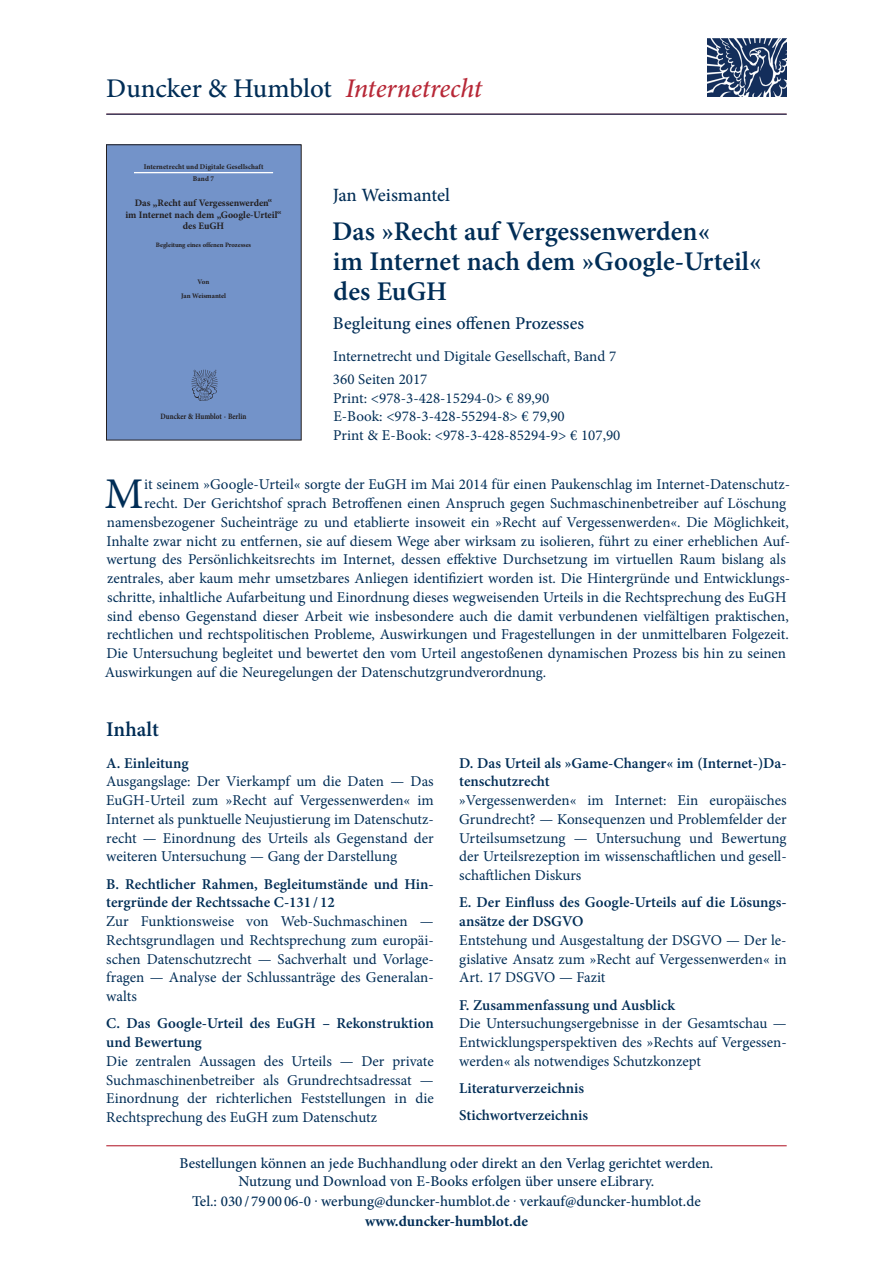
<style>
.page{position:relative;width:893px;height:1263px;background:#fff}
.page>*{position:absolute;margin:0;border:0;box-sizing:border-box;transform-origin:0 0}
.t1{font:43.8px "Minion Pro";color:#002d56}
.t2{font:600 27px/30px "Minion Pro";color:#002d56}
.t3{font:500 27px "Minion Pro";letter-spacing:-.005em;color:#002d56}
.t4{font:600 21px "Minion Pro";color:#002d56}
.t5{font:500 18.75px "Minion Pro";letter-spacing:-.005em;color:#002d56}
.t6{font:500 18px "Minion Pro";color:#002d56}
.t7{font:15px/18.8px "Minion Pro";color:#002d56;text-align:justify}
.t8{font:600 15px/18.8px "Minion Pro";color:#002d56}
.t9{font:500 15px/18px "Minion Pro";color:#002d56;text-align:center}
.t10{font:700 15px "Minion Pro";color:#002d56}
.t11{font:700 9.9px/11.2px "Minion Pro";letter-spacing:-.005em;color:#231f20;text-align:center}
.t12{font:700 8.1px "Minion Pro";letter-spacing:-.005em;color:#231f20;scale:.86 1}
.t13{font:700 7.2px/11.7px "Minion Pro";letter-spacing:.01em;color:#231f20;text-align:center}
.t14{font:700 6.9px/14.5px "Minion Pro";letter-spacing:-.01em;color:#231f20;text-align:center}
.t15{font:700 6.6px "Minion Pro";letter-spacing:-.005em;color:#231f20}
.s1{font-style:italic;color:#b72837}
</style>
<div class="page">
<hr style="left:106px;top:1145px;width:681px;height:1px;background:#b72837">
<div style="left:106px;top:145px;width:195px;height:295px;background:#7393c9"></div>
<hr style="left:134px;top:172px;width:139px;height:1px;background:#fff">
<img style="left:191px;top:369px;width:27px;height:32px">
<div style="left:106px;top:145px;width:195px;height:295px;border:1px solid #231f20"></div>
<img style="left:707px;top:38px;width:79px;height:59px">
<hr style="left:106px;top:114px;width:681px;height:1px;background:#002d56">
<h2 class="t3" style="left:106px;top:70px;width:377px">Duncker &amp; Humblot <span class="s1">Internetrecht</span></h2>
<p class="t13" style="left:144px;top:161px;width:121px">Internetrecht und Digitale Gesellschaft<br>Band 7</p>
<p class="t11" style="left:125px;top:198px;width:158px">Das „Recht auf Vergessenwerden“<br>im Internet nach dem „Google-Urteil“ des EuGH</p>
<p class="t15" style="left:156px;top:240px;width:97px">Begleitung eines offenen Prozesses</p>
<p class="t14" style="left:181px;top:274px;width:47px">Von<br>Jan Weismantel</p>
<p class="t12" style="left:160px;top:410px;width:102px">Duncker &amp; Humblot · Berlin</p>
<p class="t5" style="left:333px;top:183px;width:119px">Jan Weismantel</p>
<h2 class="t2" style="left:332px;top:216px;width:431px">Das »Recht auf Vergessenwerden«<br>im Internet nach dem »Google-Urteil« des EuGH</h2>
<p class="t6" style="left:333px;top:312px;width:253px">Begleitung eines offenen Prozesses</p>
<p class="t7" style="left:333px;top:345px;width:285px;line-height:23px">Internetrecht und Digitale Gesellschaft, Band 7<br>360 Seiten 2017</p>
<p class="t7" style="left:333px;top:389px;width:289px;text-align:left">Print: &lt;978-3-428-15294-0&gt; € 89,90<br>E-Book: &lt;978-3-428-55294-8&gt; € 79,90<br>Print &amp; E-Book: &lt;978-3-428-85294-9&gt; € 107,90</p>
<h1 class="t1" style="left:105px;top:465px;width:41px">M</h1>
<p class="t7" style="left:144px;top:475px;width:647px">it seinem »Google-Urteil« sorgte der EuGH im Mai 2014 für einen Paukenschlag im Internet-Datenschutz-</p>
<p class="t7" style="left:144px;top:494px;width:643px">recht. Der Gerichtshof sprach Betroffenen einen Anspruch gegen Suchmaschinenbetreiber auf Löschung</p>
<p class="t7" style="left:107px;top:513px;width:684px">namensbezogener Sucheinträge zu und etablierte insoweit ein »Recht auf Vergessenwerden«. Die Möglichkeit,</p>
<p class="t7" style="left:106px;top:532px;width:685px">Inhalte zwar nicht zu entfernen, sie auf diesem Wege aber wirksam zu isolieren, führt zu einer erheblichen Auf-</p>
<p class="t7" style="left:106px;top:550px;width:681px">wertung des Persönlichkeitsrechts im Internet, dessen effektive Durchsetzung im virtuellen Raum bislang als</p>
<p class="t7" style="left:107px;top:569px;width:685px">zentrales, aber kaum mehr umsetzbares Anliegen identifiziert worden ist. Die Hintergründe und Entwicklungs-</p>
<p class="t7" style="left:107px;top:588px;width:681px">schritte, inhaltliche Aufarbeitung und Einordnung dieses wegweisenden Urteils in die Rechtsprechung des EuGH</p>
<p class="t7" style="left:107px;top:607px;width:683px">sind ebenso Gegenstand dieser Arbeit wie insbesondere auch die damit verbundenen vielfältigen praktischen,</p>
<p class="t7" style="left:107px;top:625px;width:683px">rechtlichen und rechtspolitischen Probleme, Auswirkungen und Fragestellungen in der unmittelbaren Folgezeit.</p>
<p class="t7" style="left:107px;top:644px;width:681px">Die Untersuchung begleitet und bewertet den vom Urteil angestoßenen dynamischen Prozess bis hin zu seinen</p>
<p class="t7" style="left:105px;top:663px;width:443px">Auswirkungen auf die Neuregelungen der Datenschutzgrundverordnung.</p>
<h3 class="t4" style="left:106px;top:715px;width:54px">Inhalt</h3>
<p class="t8" style="left:106px;top:753px;width:84px">A. Einleitung</p>
<p class="t7" style="left:106px;top:772px;width:329px">Ausgangslage: Der Vierkampf um die Daten — Das EuGH-Urteil zum »Recht auf Vergessenwerden« im Internet als punktuelle Neujustierung im Datenschutz&shy;recht — Einordnung des Urteils als Gegenstand der weiteren Untersuchung — Gang der Darstellung</p>
<p class="t8" style="left:106px;top:874px;width:329px">B. Rechtlicher Rahmen, Begleitumstände und Hin&shy;tergründe der Rechtssache C-131 / 12</p>
<p class="t7" style="left:106px;top:912px;width:329px">Zur Funktionsweise von Web-Suchmaschinen — Rechtsgrundlagen und Rechtsprechung zum europäi&shy;schen Datenschutzrecht — Sachverhalt und Vorlage&shy;fragen — Analyse der Schlussanträge des Generalan&shy;walts</p>
<p class="t8" style="left:106px;top:1014px;width:329px">C. Das Google-Urteil des EuGH – Rekonstruktion und Bewertung</p>
<p class="t7" style="left:106px;top:1052px;width:329px">Die zentralen Aussagen des Urteils — Der private Suchmaschinenbetreiber als Grundrechtsadressat — Einordnung der richterlichen Feststellungen in die Rechtsprechung des EuGH zum Datenschutz</p>
<p class="t8" style="left:459px;top:753px;width:329px">D. Das Urteil als »Game-Changer« im (Internet-)Da&shy;tenschutzrecht</p>
<p class="t7" style="left:459px;top:791px;width:329px">»Vergessenwerden« im Internet: Ein europäisches Grundrecht? — Konsequenzen und Problemfelder der Urteilsumsetzung — Untersuchung und Bewertung der Urteilsrezeption im wissenschaftlichen und gesell&shy;schaftlichen Diskurs</p>
<p class="t8" style="left:459px;top:893px;width:329px">E. Der Einfluss des Google-Urteils auf die Lösungs&shy;ansätze der DSGVO</p>
<p class="t7" style="left:459px;top:931px;width:329px">Entstehung und Ausgestaltung der DSGVO — Der le&shy;gislative Ansatz zum »Recht auf Vergessenwerden« in Art. 17 DSGVO — Fazit</p>
<p class="t8" style="left:459px;top:995px;width:217px">F. Zusammenfassung und Ausblick</p>
<p class="t7" style="left:459px;top:1014px;width:329px">Die Untersuchungsergebnisse in der Gesamtschau — Entwicklungsperspektiven des »Rechts auf Vergessen&shy;werden« als notwendiges Schutzkonzept</p>
<p class="t8" style="left:459px;top:1074px;width:130px;line-height:27.3px">Literaturverzeichnis<br>Stichwortverzeichnis</p>
<p class="t9" style="left:179px;top:1154px;width:535px">Bestellungen können an jede Buchhandlung oder direkt an den Verlag gerichtet werden.<br>Nutzung und Download von E-Books erfolgen über unsere eLibrary.</p>
<p class="t9" style="left:192px;top:1192px;width:510px">Tel.: 030 / 79 00 06-0 . werbung@duncker-humblot.de . verkauf@duncker-humblot.de</p>
<p class="t10" style="left:365px;top:1210px;width:164px">www.duncker-humblot.de</p>
</div>
